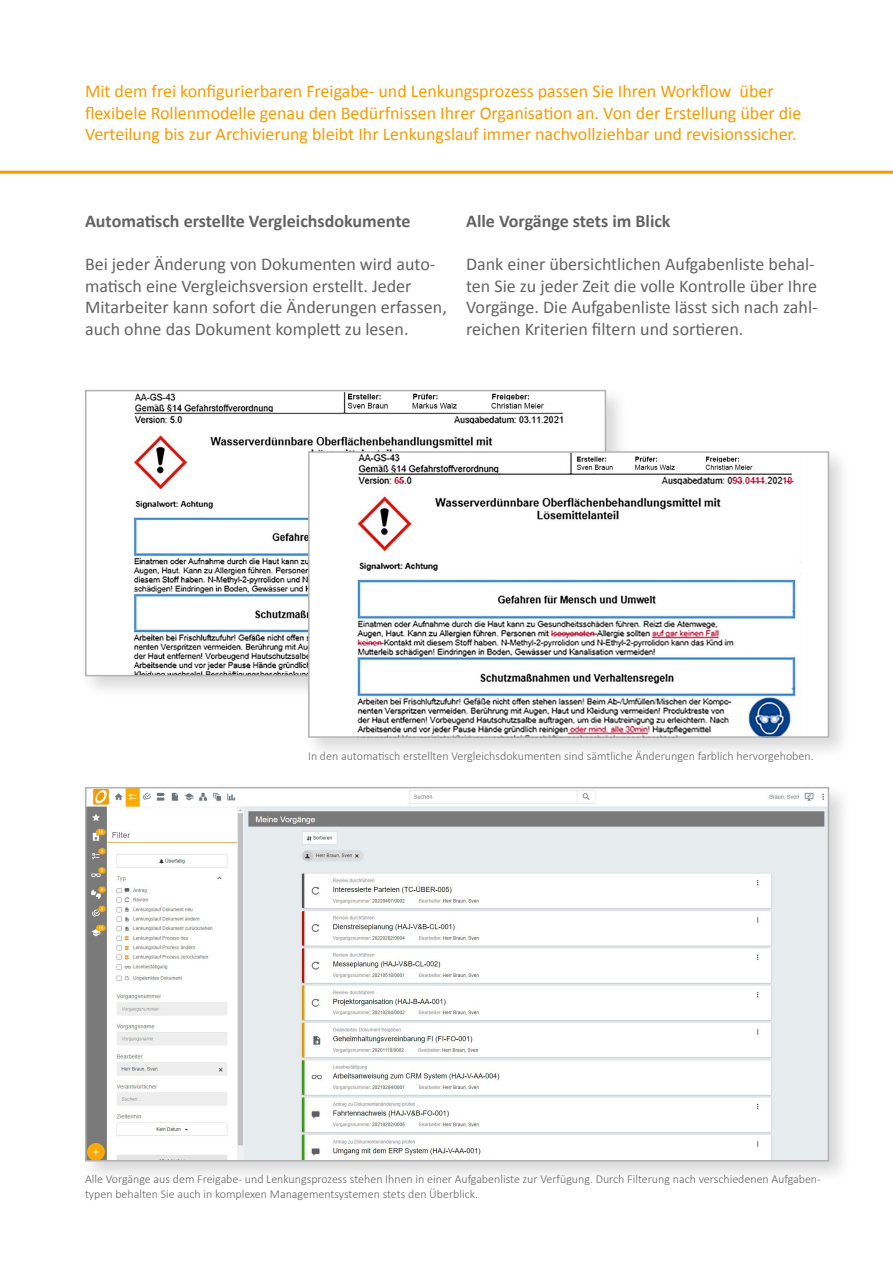
<style>
.page{position:relative;width:893px;height:1263px;background:#fff}
.page>*{position:absolute;margin:0;border:0;box-sizing:border-box;transform-origin:0 0}
.t1{font:18px/21.6px "Calibri";color:#646363}
.t2{font:18px/21.6px "Calibri";color:#f59c00}
.t3{font:700 18px "Calibri";color:#646363}
.t4{font:300 12px/14.4px "Calibri";color:#646363}
</style>
<div class="page">
<div style="left:80px;top:782px;width:772px;height:403px;background:#000;opacity:.16"></div>
<img style="left:88px;top:790px;width:738px;height:368px">
<div style="left:85px;top:787px;width:744px;height:374px;border:2px solid #b3b2b2"></div>
<div style="left:80px;top:385px;width:549px;height:314px;background:#000;opacity:.16"></div>
<img style="left:88px;top:393px;width:515px;height:280px">
<div style="left:85px;top:390px;width:521px;height:286px;border:2px solid #b3b2b2"></div>
<div style="left:303px;top:446px;width:549px;height:315px;background:#000;opacity:.16"></div>
<div style="left:309px;top:452px;width:519px;height:285px;background:#fff"></div>
<img style="left:356px;top:454px;width:440px;height:281px">
<div style="left:308px;top:451px;width:521px;height:287px;border:2px solid #b3b2b2"></div>
<hr style="left:0;top:171px;width:893px;height:3px;background:#f59c00">
<p class="t2" style="left:85px;top:80px;width:718px">Mit dem frei konfigurierbaren Freigabe- und Lenkungsprozess passen Sie Ihren Workflow über flexibele Rollenmodelle genau den Bedürfnissen Ihrer Organisation an. Von der Erstellung über die<br>Verteilung bis zur Archivierung bleibt Ihr Lenkungslauf immer nachvollziehbar und revisionssicher.</p>
<p class="t3" style="left:85px;top:208px;width:327px">Automatisch erstellte Vergleichsdokumente</p>
<p class="t1" style="left:85px;top:253px;width:363px">Bei jeder Änderung von Dokumenten wird auto&shy;matisch eine Vergleichsversion erstellt. Jeder Mitarbeiter kann sofort die Änderungen erfassen, auch ohne das Dokument komplett zu lesen.</p>
<p class="t3" style="left:466px;top:208px;width:206px">Alle Vorgänge stets im Blick</p>
<p class="t1" style="left:466px;top:253px;width:353px">Dank einer übersichtlichen Aufgabenliste behal&shy;ten Sie zu jeder Zeit die volle Kontrolle über Ihre Vorgänge. Die Aufgabenliste lässt sich nach zahl&shy;reichen Kriterien filtern und sortieren.</p>
<p class="t4" style="left:308px;top:748px;width:507px">In den automatisch erstellten Vergleichsdokumenten sind sämtliche Änderungen farblich hervorgehoben.</p>
<p class="t4" style="left:85px;top:1172px;width:737px">Alle Vorgänge aus dem Freigabe- und Lenkungsprozess stehen Ihnen in einer Aufgabenliste zur Verfügung. Durch Filterung nach verschiedenen Aufgaben&shy;typen behalten Sie auch in komplexen Managementsystemen stets den Überblick.</p>
</div>
